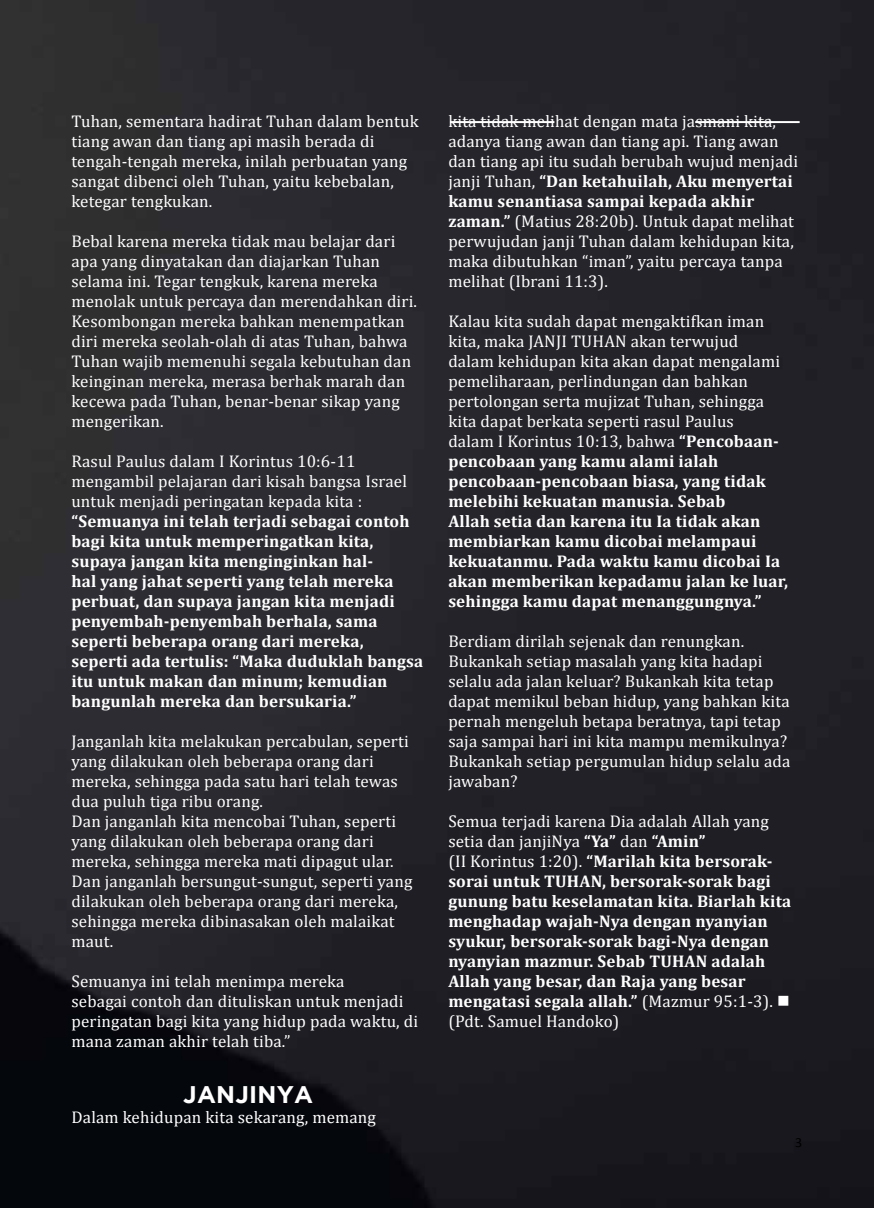
<style>
.page{position:relative;width:874px;height:1208px;background:#fff}
.page>*{position:absolute;margin:0;border:0;box-sizing:border-box;transform-origin:0 0}
.t1{font:700 24px "Gotham";letter-spacing:.01em;color:#fff}
.t2{font:17px/20px "Cambria";letter-spacing:.01em;color:#fff}
.t3{font:700 17px/20px "Cambria";letter-spacing:.01em;color:#fff}
.t4{font:14px "Calibri";color:#000}
.s1{font-weight:700}
.s2{font-weight:400}
</style>
<div class="page">
<img style="left:0;top:0;width:873px;height:1208px">
<hr style="left:694px;top:121px;width:105px;height:2px;background:#fff">
<hr style="left:449px;top:121px;width:105px;height:2px;background:#fff">
<p class="t2" style="left:71px;top:111px;width:348px">Tuhan, sementara hadirat Tuhan dalam bentuk tiang awan dan tiang api masih berada di tengah-tengah mereka, inilah perbuatan yang sangat dibenci oleh Tuhan, yaitu kebebalan, ketegar tengkukan.</p>
<p class="t2" style="left:71px;top:231px;width:347px">Bebal karena mereka tidak mau belajar dari apa yang dinyatakan dan diajarkan Tuhan selama ini. Tegar tengkuk, karena mereka menolak untuk percaya dan merendahkan diri.<br>Kesombongan mereka bahkan menempatkan diri mereka seolah-olah di atas Tuhan, bahwa Tuhan wajib memenuhi segala kebutuhan dan keinginan mereka, merasa berhak marah dan kecewa pada Tuhan, benar-benar sikap yang mengerikan.</p>
<p class="t2" style="left:71px;top:451px;width:337px">Rasul Paulus dalam I Korintus 10:6-11 mengambil pelajaran dari kisah bangsa Israel untuk menjadi peringatan kepada kita :</p>
<p class="t3" style="left:71px;top:510px;width:353px">“Semuanya ini telah terjadi sebagai contoh bagi kita untuk memperingatkan kita, supaya jangan kita menginginkan hal-<br>hal yang jahat seperti yang telah mereka perbuat, dan supaya jangan kita menjadi penyembah-penyembah berhala, sama seperti beberapa orang dari mereka, seperti ada tertulis: “Maka duduklah bangsa itu untuk makan dan minum; kemudian bangunlah mereka dan bersukaria.”</p>
<p class="t2" style="left:71px;top:731px;width:342px">Janganlah kita melakukan percabulan, seperti yang dilakukan oleh beberapa orang dari mereka, sehingga pada satu hari telah tewas dua puluh tiga ribu orang.<br>Dan janganlah kita mencobai Tuhan, seperti yang dilakukan oleh beberapa orang dari mereka, sehingga mereka mati dipagut ular.<br>Dan janganlah bersungut-sungut, seperti yang dilakukan oleh beberapa orang dari mereka, sehingga mereka dibinasakan oleh malaikat maut.</p>
<p class="t2" style="left:71px;top:971px;width:348px">Semuanya ini telah menimpa mereka<br>sebagai contoh dan dituliskan untuk menjadi peringatan bagi kita yang hidup pada waktu, di mana zaman akhir telah tiba.”</p>
<h1 class="t1" style="left:183px;top:1081px;width:131px">JANJINYA</h1>
<p class="t2" style="left:71px;top:1107px;width:306px">Dalam kehidupan kita sekarang, memang</p>
<p class="t2" style="left:448px;top:111px;width:351px">kita tidak melihat dengan mata jasmani kita, adanya tiang awan dan tiang api. Tiang awan dan tiang api itu sudah berubah wujud menjadi janji Tuhan, <span class="s1">“Dan ketahuilah, Aku menyertai kamu senantiasa sampai kepada akhir zaman.”</span> (Matius 28:20b). Untuk dapat melihat perwujudan janji Tuhan dalam kehidupan kita, maka dibutuhkan “iman”, yaitu percaya tanpa melihat (Ibrani 11:3).</p>
<p class="t3" style="left:448px;top:311px;width:341px"><span class="s2">Kalau kita sudah dapat mengaktifkan iman kita, maka JANJI TUHAN akan terwujud<br>dalam kehidupan kita akan dapat mengalami pemeliharaan, perlindungan dan bahkan pertolongan serta mujizat Tuhan, sehingga kita dapat berkata seperti rasul Paulus<br>dalam I Korintus 10:13, bahwa</span> “Pencobaan&shy;pencobaan yang kamu alami ialah pencobaan-pencobaan biasa, yang tidak melebihi kekuatan manusia. Sebab<br>Allah setia dan karena itu Ia tidak akan membiarkan kamu dicobai melampaui kekuatanmu. Pada waktu kamu dicobai Ia akan memberikan kepadamu jalan ke luar, sehingga kamu dapat menanggungnya.”</p>
<p class="t2" style="left:448px;top:631px;width:343px">Berdiam dirilah sejenak dan renungkan.<br>Bukankah setiap masalah yang kita hadapi selalu ada jalan keluar? Bukankah kita tetap dapat memikul beban hidup, yang bahkan kita pernah mengeluh betapa beratnya, tapi tetap saja sampai hari ini kita mampu memikulnya?<br>Bukankah setiap pergumulan hidup selalu ada jawaban?</p>
<p class="t3" style="left:448px;top:810px;width:344px"><span class="s2">Semua terjadi karena Dia adalah Allah yang setia dan janjiNya</span> “Ya” <span class="s2">dan</span> “Amin”<br><span class="s2">(II Korintus 1:20).</span> “Marilah kita bersorak&shy;sorai untuk TUHAN, bersorak-sorak bagi gunung batu keselamatan kita. Biarlah kita menghadap wajah-Nya dengan nyanyian syukur, bersorak-sorak bagi-Nya dengan nyanyian mazmur. Sebab TUHAN adalah Allah yang besar, dan Raja yang besar mengatasi segala allah.” <span class="s2">(Mazmur 95:1-3).</span> ■ <span class="s2">(Pdt. Samuel Handoko)</span></p>
<p class="t4" style="left:794px;top:1133px;width:9px">3</p>
</div>
